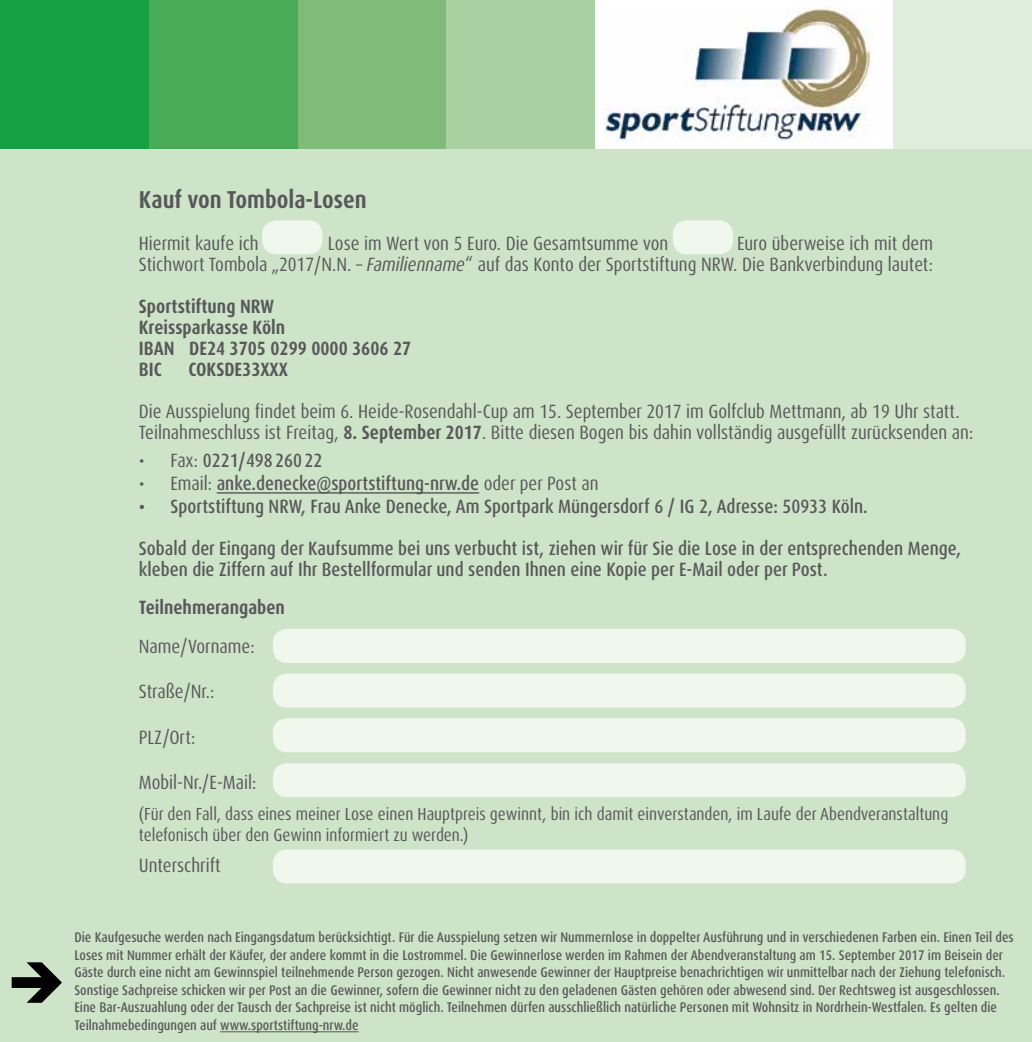
<style>
.page{position:relative;width:1032px;height:1042px;background:#cee4c8}
.page>*{position:absolute;margin:0;border:0;box-sizing:border-box;transform-origin:0 0}
.t1{font:700 condensed 24.5px "Dax OT";color:#58585a}
.t2{font:condensed 19.25px/21px "Dax OT";color:#58585a;text-align:right}
.t3{font:500 condensed 19.25px/42px "Dax OT";color:#58585a}
.t4{font:700 condensed 19.25px/21px "Dax OT";color:#58585a}
.t5{font:condensed 17.5px/21px "Dax OT";color:#58585a}
.t6{font:500 condensed 14px/17.5px "Dax OT";color:#58585a}
.s1{font-style:italic}
.s2{font-weight:700}
.s3{font-weight:400}
</style>
<div class="page">
<hr style="left:217px;top:492px;width:262px;height:1px;background:#58585a">
<div style="left:298px;top:0;width:148px;height:149px;background:#7fbc79"></div>
<div style="left:446px;top:0;width:149px;height:149px;background:#a9d0a1"></div>
<div style="left:893px;top:0;width:139px;height:149px;background:#dfeddb"></div>
<div style="left:149px;top:0;width:149px;height:149px;background:#4aab56"></div>
<div style="left:595px;top:0;width:298px;height:149px;background:#fff"></div>
<img style="left:605px;top:7px;width:266px;height:135px">
<div style="left:0;top:0;width:149px;height:149px;background:#16a044"></div>
<div style="left:273px;top:629px;width:693px;height:34px;background:#f0f7ed;border-radius:14px"></div>
<div style="left:262px;top:220px;width:60px;height:34px;background:#f0f7ed;border-radius:14px"></div>
<div style="left:673px;top:220px;width:60px;height:34px;background:#f0f7ed;border-radius:14px"></div>
<div style="left:273px;top:673px;width:693px;height:34px;background:#f0f7ed;border-radius:14px"></div>
<div style="left:273px;top:718px;width:693px;height:34px;background:#f0f7ed;border-radius:14px"></div>
<div style="left:273px;top:763px;width:693px;height:34px;background:#f0f7ed;border-radius:14px"></div>
<div style="left:273px;top:849px;width:693px;height:34px;background:#f0f7ed;border-radius:14px"></div>
<hr style="left:220px;top:1031px;width:139px;height:1px;background:#58585a">
<h1 class="t1" style="left:139px;top:184px;width:229px">Kauf von Tombola-Losen</h1>
<h2 class="t2" style="left:139px;top:233px;width:121px">Hiermit kaufe ich</h2>
<h2 class="t2" style="left:328px;top:233px;width:342px">Lose im Wert von 5 Euro. Die Gesamtsumme von</h2>
<h2 class="t2" style="left:139px;top:233px;width:796px">Euro überweise ich mit dem<br>Stichwort Tombola „2017/N.N. – <span class="s1">Familienname</span>“ auf das Konto der Sportstiftung NRW. Die Bankverbindung lautet:</h2>
<h2 class="t4" style="left:139px;top:296px;width:274px">Sportstiftung NRW<br>Kreissparkasse Köln<br>IBAN DE24 3705 0299 0000 3606 27<br>BIC</h2>
<h2 class="t4" style="left:188px;top:359px;width:101px">COKSDE33XXX</h2>
<h2 class="t2" style="left:139px;top:401px;width:836px;text-align:left">Die Ausspielung findet beim 6. Heide-Rosendahl-Cup am 15. September 2017 im Golfclub Mettmann, ab 19 Uhr statt.<br>Teilnahmeschluss ist Freitag, <span class="s2">8. September 2017</span>. Bitte diesen Bogen bis dahin vollständig ausgefüllt zurücksenden an:</h2>
<h2 class="t3" style="left:139px;top:439px;width:185px"><span class="s3">• Fax:</span> 0221/498 260 22</h2>
<h2 class="t3" style="left:139px;top:462px;width:461px"><span class="s3">• Email:</span> anke.denecke@sportstiftung-nrw.de <span class="s3">oder per Post an</span></h2>
<h2 class="t3" style="left:139px;top:485px;width:824px">• Sportstiftung NRW, Frau Anke Denecke, Am Sportpark Müngersdorf 6 / IG 2, Adresse: 50933 Köln.<br>Sobald der Eingang der Kaufsumme bei uns verbucht ist, ziehen wir für Sie die Lose in der entsprechenden Menge,</h2>
<h2 class="t3" style="left:139px;top:548px;width:690px">kleben die Ziffern auf Ihr Bestellformular und senden Ihnen eine Kopie per E-Mail oder per Post.</h2>
<h2 class="t4" style="left:139px;top:597px;width:148px">Teilnehmerangaben</h2>
<h2 class="t2" style="left:139px;top:635px;width:117px">Name/Vorname:</h2>
<h2 class="t2" style="left:139px;top:681px;width:77px">Straße/Nr.:</h2>
<h2 class="t2" style="left:139px;top:727px;width:58px">PLZ/Ort:</h2>
<h2 class="t2" style="left:139px;top:772px;width:119px">Mobil-Nr./E-Mail:</h2>
<p class="t5" style="left:139px;top:803px;width:811px">(Für den Fall, dass eines meiner Lose einen Hauptpreis gewinnt, bin ich damit einverstanden, im Laufe der Abendveranstaltung telefonisch über den Gewinn informiert zu werden.)</p>
<h2 class="t2" style="left:139px;top:855px;width:83px">Unterschrift</h2>
<p class="t6" style="left:74px;top:928px;width:941px">Die Kaufgesuche werden nach Eingangsdatum berücksichtigt. Für die Ausspielung setzen wir Nummernlose in doppelter Ausführung und in verschiedenen Farben ein. Einen Teil des Loses mit Nummer erhält der Käufer, der andere kommt in die Lostrommel. Die Gewinnerlose werden im Rahmen der Abendveranstaltung am 15. September 2017 im Beisein der Gäste durch eine nicht am Gewinnspiel teilnehmende Person gezogen. Nicht anwesende Gewinner der Hauptpreise benachrichtigen wir unmittelbar nach der Ziehung telefonisch.<br>Sonstige Sachpreise schicken wir per Post an die Gewinner, sofern die Gewinner nicht zu den geladenen Gästen gehören oder abwesend sind. Der Rechtsweg ist ausgeschlossen.<br>Eine Bar-Auszuahlung oder der Tausch der Sachpreise ist nicht möglich. Teilnehmen dürfen ausschließlich natürliche Personen mit Wohnsitz in Nordrhein-Westfalen. Es gelten die Teilnahmebedingungen auf www.sportstiftung-nrw.de</p>
</div>
